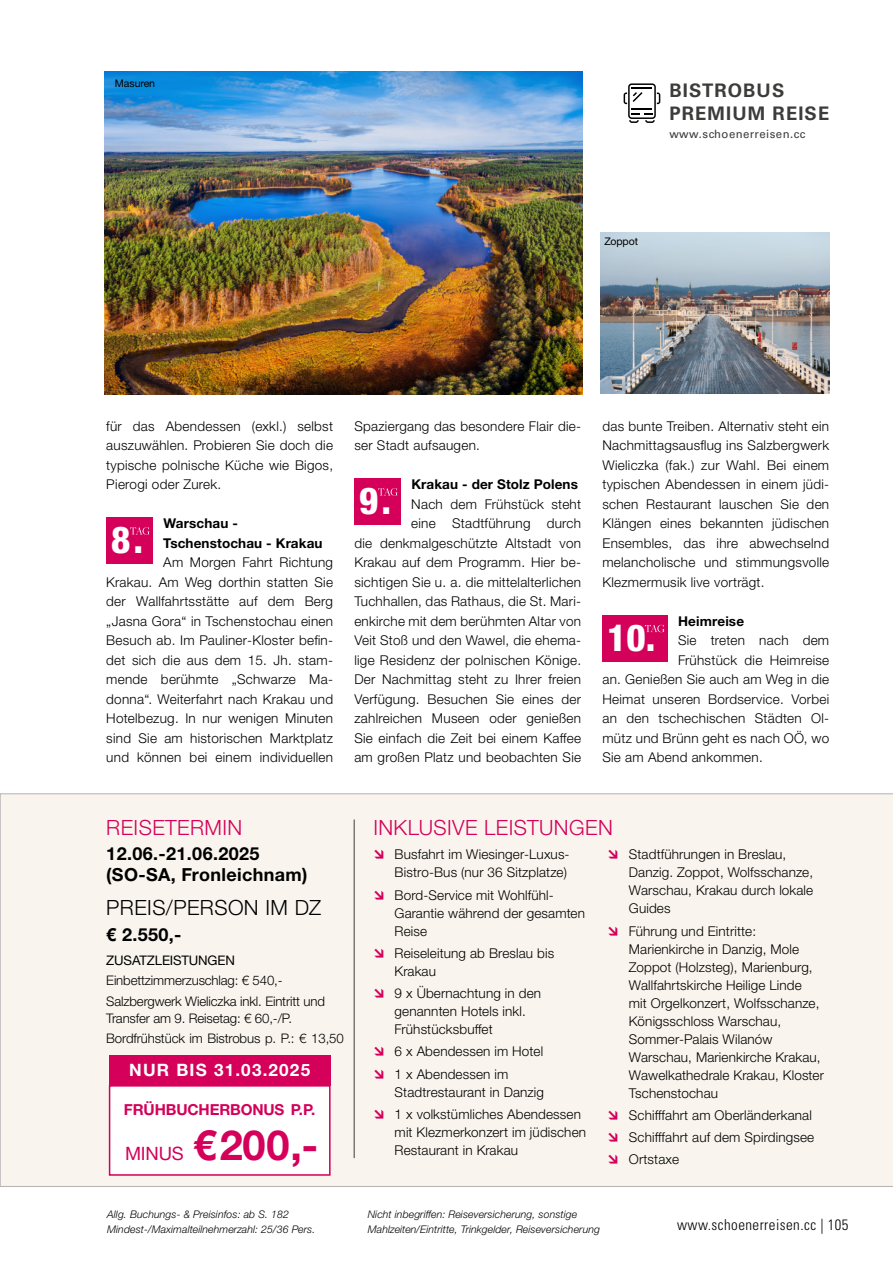
<style>
.page{position:relative;width:893px;height:1263px;background:#fff}
.page>*{position:absolute;margin:0;border:0;box-sizing:border-box;transform-origin:0 0}
.Zusatzleistungen{font:700 41.55px "Helvetica Neue LTW1 G";color:#d4005a}
.t1{font:800 condensed 37.2px "Helvetica Neue LTW1 G";color:#fff}
.h2_linksbündig_pink{font:300 21px "Helvetica Neue LTW1 G";letter-spacing:.02em;color:#d4005a}
.Datum_Reise{font:300 21px "Helvetica Neue LTW1 G";letter-spacing:.02em;color:#000}
.t2{font:700 18.6px/23px "Univers";letter-spacing:.06em;color:#3c3c3b}
.Zusatzleistungen-2{font:18.45px "Helvetica Neue LTW1 G";letter-spacing:-.01em;color:#d4005a}
.Datum_Reise-2{font:700 18px/21px "Helvetica Neue LTW1 G";letter-spacing:.02em;color:#000}
.Zusatzleistungen-3{font:700 17.1px "Helvetica Neue LTW1 G";letter-spacing:.07em;color:#fff}
.Zusatzleistungen-4{font:700 15.15px "Helvetica Neue LTW1 G";letter-spacing:-.01em;color:#d4005a}
.t3{font:300 condensed 15px "Univers";letter-spacing:.03em;color:#000}
.Reisetexte{font:300 13.5px/19.5px "Helvetica Neue LTW1 G";letter-spacing:.01em;color:#000}
.Reisetitel_Überschriften{font:700 13.5px/19.5px "Helvetica Neue LTW1 G";letter-spacing:.01em;color:#000}
.Zusatzleistungen-5{font:300 13.2px/16.5px "Helvetica Neue LTW1 G";letter-spacing:-.01em;color:#000}
.Datum_Reise-3{font:13.2px "Helvetica Neue LTW1 G";letter-spacing:-.01em;color:#000}
.t4{font:11.4px "Univers";letter-spacing:.04em;color:#3c3c3b}
.Sidenotes{font:italic 300 10.5px/15px "Helvetica Neue LTW1 G";letter-spacing:.01em;color:#000}
.Bildtext_schwarz{font:10.5px "Helvetica Neue LTW1 G";letter-spacing:-.005em;color:#000}
.Bildtext_weiss{font:10.5px "Helvetica Neue LTW1 G";letter-spacing:-.005em;color:#000}
</style>
<div class="page">
<div style="left:106px;top:517px;width:47px;height:47px;background:#d4005a"></div>
<svg style="left:130px;top:527px;width:20px;height:8px"></svg>
<div style="left:354px;top:478px;width:47px;height:47px;background:#d4005a"></div>
<svg style="left:378px;top:488px;width:20px;height:8px"></svg>
<div style="left:602px;top:615px;width:66px;height:46px;background:#d4005a"></div>
<svg style="left:645px;top:625px;width:20px;height:7px"></svg>
<img style="left:104px;top:71px;width:478px;height:323px">
<img style="left:600px;top:233px;width:229px;height:161px">
<div style="left:0;top:794px;width:893px;height:392px;background:#f9f5ee"></div>
<hr style="left:354px;top:819px;width:1px;height:339px;background:#3c3c3b">
<div style="left:109px;top:1055px;width:222px;height:31px;background:#d4005a"></div>
<div style="left:109px;top:1085px;width:222px;height:91px;background:#fff;border:2px solid #d4005a"></div>
<svg style="left:624px;top:83px;width:36px;height:40px"></svg>
<svg style="left:374px;top:850px;width:9px;height:9px"></svg>
<svg style="left:374px;top:890px;width:9px;height:9px"></svg>
<svg style="left:374px;top:948px;width:9px;height:9px"></svg>
<svg style="left:374px;top:988px;width:9px;height:9px"></svg>
<svg style="left:374px;top:1047px;width:9px;height:9px"></svg>
<svg style="left:374px;top:1069px;width:9px;height:9px"></svg>
<svg style="left:374px;top:1109px;width:9px;height:9px"></svg>
<svg style="left:609px;top:850px;width:9px;height:9px"></svg>
<svg style="left:609px;top:926px;width:9px;height:9px"></svg>
<svg style="left:609px;top:1110px;width:9px;height:9px"></svg>
<svg style="left:609px;top:1132px;width:9px;height:9px"></svg>
<svg style="left:609px;top:1155px;width:9px;height:9px"></svg>
<p class="Bildtext_schwarz" style="left:115px;top:77px;width:42px">Masuren</p>
<p class="t2" style="left:669px;top:79px;width:161px">BISTROBUS<br>PREMIUM REISE</p>
<p class="t4" style="left:669px;top:127px;width:138px">www.schoenerreisen.cc</p>
<p class="Bildtext_weiss" style="left:604px;top:234px;width:35px">Zoppot</p>
<p class="Reisetexte" style="left:106px;top:416px;width:228px;text-align:justify">für das Abendessen (exkl.) selbst auszuwählen. Probieren Sie doch die typische polnische Küche wie Bigos, Pierogi oder Zurek.</p>
<p class="t1" style="left:111px;top:517px;width:33px">8.</p>
<p class="Reisetitel_Überschriften" style="left:163px;top:513px;width:161px">Warschau -<br>Tschenstochau - Krakau</p>
<p class="Reisetexte" style="left:106px;top:552px;width:228px;text-align:justify;text-indent:57px">Am Morgen Fahrt Richtung Krakau. Am Weg dorthin statten Sie der Wallfahrtsstätte auf dem Berg „Jasna Gora“ in Tschenstochau einen Besuch ab. Im Pauliner-Kloster befin&shy;det sich die aus dem 15. Jh. stam&shy;mende berühmte „Schwarze Ma&shy;donna“. Weiterfahrt nach Krakau und Hotelbezug. In nur wenigen Minuten sind Sie am historischen Marktplatz und können bei einem individuellen</p>
<p class="Reisetexte" style="left:354px;top:416px;width:228px">Spaziergang das besondere Flair die&shy;ser Stadt aufsaugen.</p>
<p class="t1" style="left:359px;top:478px;width:33px">9.</p>
<p class="Reisetitel_Überschriften" style="left:411px;top:474px;width:168px">Krakau - der Stolz Polens</p>
<p class="Reisetexte" style="left:354px;top:494px;width:228px;text-align:right">Nach dem Frühstück steht<br>eine Stadtführung durch<br>die denkmalgeschützte Altstadt von Krakau auf dem Programm. Hier be&shy;sichtigen Sie u. a. die mittelalterlichen Tuchhallen, das Rathaus, die St. Mari&shy;enkirche mit dem berühmten Altar von Veit Stoß und den Wawel, die ehema&shy;lige Residenz der polnischen Könige.<br>Der Nachmittag steht zu Ihrer freien Verfügung. Besuchen Sie eines der zahlreichen Museen oder genießen Sie einfach die Zeit bei einem Kaffee am großen Platz und beobachten Sie</p>
<p class="Reisetexte" style="left:602px;top:416px;width:228px;text-align:justify">das bunte Treiben. Alternativ steht ein Nachmittagsausflug ins Salzbergwerk Wieliczka (fak.) zur Wahl. Bei einem typischen Abendessen in einem jüdi&shy;schen Restaurant lauschen Sie den Klängen eines bekannten jüdischen Ensembles, das ihre abwechselnd melancholische und stimmungsvolle Klezmermusik live vorträgt.</p>
<p class="t1" style="left:607px;top:615px;width:50px">10.</p>
<p class="Reisetitel_Überschriften" style="left:678px;top:611px;width:67px">Heimreise</p>
<p class="Reisetexte" style="left:678px;top:630px;width:153px">Sie treten nach dem</p>
<p class="Reisetexte" style="left:678px;top:650px;width:153px">Frühstück die Heimreise</p>
<p class="Reisetexte" style="left:602px;top:669px;width:228px">an. Genießen Sie auch am Weg in die</p>
<p class="Reisetexte" style="left:602px;top:689px;width:228px">Heimat unseren Bordservice. Vorbei</p>
<p class="Reisetexte" style="left:602px;top:708px;width:228px">an den tschechischen Städten Ol-</p>
<p class="Reisetexte" style="left:602px;top:728px;width:228px">mütz und Brünn geht es nach OÖ, wo</p>
<p class="Reisetexte" style="left:602px;top:747px;width:162px">Sie am Abend ankommen.</p>
<p class="h2_linksbündig_pink" style="left:106px;top:814px;width:138px">REISETERMIN</p>
<p class="Datum_Reise-2" style="left:106px;top:843px;width:203px">12.06.-21.06.2025 (SO-SA, Fronleichnam)</p>
<p class="Datum_Reise" style="left:106px;top:895px;width:216px">PREIS/PERSON IM DZ</p>
<p class="Datum_Reise-2" style="left:106px;top:923px;width:77px">€ 2.550,-</p>
<p class="Datum_Reise-3" style="left:106px;top:952px;width:130px">ZUSATZLEISTUNGEN</p>
<p class="Zusatzleistungen-5" style="left:106px;top:972px;width:178px">Einbettzimmerzuschlag: € 540,-</p>
<p class="Zusatzleistungen-5" style="left:106px;top:993px;width:220px">Salzbergwerk Wieliczka inkl. Eintritt und<br>Transfer am 9. Reisetag: € 60,-/P.</p>
<p class="Zusatzleistungen-5" style="left:106px;top:1030px;width:239px">Bordfrühstück im Bistrobus p. P.: € 13,50</p>
<p class="Zusatzleistungen-3" style="left:129px;top:1060px;width:182px">NUR BIS 31.03.2025</p>
<p class="Zusatzleistungen-4" style="left:124px;top:1100px;width:193px">FRÜHBUCHERBONUS P.P.</p>
<p class="Zusatzleistungen-2" style="left:125px;top:1141px;width:60px">MINUS</p>
<p class="Zusatzleistungen" style="left:193px;top:1119px;width:127px">€ 200,-</p>
<p class="Sidenotes" style="left:107px;top:1207px;width:183px">Allg. Buchungs- &amp; Preisinfos: ab S. 182</p>
<p class="Sidenotes" style="left:107px;top:1222px;width:210px">Mindest-/Maximalteilnehmerzahl: 25/36 Pers.</p>
<p class="h2_linksbündig_pink" style="left:373px;top:814px;width:241px">INKLUSIVE LEISTUNGEN</p>
<p class="Reisetexte" style="left:395px;top:845px;width:177px;line-height:18px">Busfahrt im Wiesinger-Luxus-<br>Bistro-Bus (nur 36 Sitzplatze)</p>
<p class="Reisetexte" style="left:395px;top:886px;width:192px;line-height:18px">Bord-Service mit Wohlfühl-<br>Garantie während der gesamten<br>Reise</p>
<p class="Reisetexte" style="left:395px;top:944px;width:161px;line-height:18px">Reiseleitung ab Breslau bis<br>Krakau</p>
<p class="Reisetexte" style="left:395px;top:984px;width:148px;line-height:18px">9 x Übernachtung in den genannten Hotels inkl.<br>Frühstücksbuffet</p>
<p class="Reisetexte" style="left:395px;top:1042px;width:150px">6 x Abendessen im Hotel</p>
<p class="Reisetexte" style="left:395px;top:1065px;width:151px;line-height:18px">1 x Abendessen im<br>Stadtrestaurant in Danzig</p>
<p class="Reisetexte" style="left:395px;top:1105px;width:193px;line-height:18px">1 x volkstümliches Abendessen mit Klezmerkonzert im jüdischen<br>Restaurant in Krakau</p>
<p class="Reisetexte" style="left:629px;top:845px;width:186px;line-height:18px">Stadtführungen in Breslau,<br>Danzig. Zoppot, Wolfsschanze,<br>Warschau, Krakau durch lokale<br>Guides</p>
<p class="Reisetexte" style="left:629px;top:922px;width:197px;line-height:18px">Führung und Eintritte:<br>Marienkirche in Danzig, Mole<br>Zoppot (Holzsteg), Marienburg,<br>Wallfahrtskirche Heilige Linde<br>mit Orgelkonzert, Wolfsschanze,<br>Königsschloss Warschau,<br>Sommer-Palais Wilanów<br>Warschau, Marienkirche Krakau,<br>Wawelkathedrale Krakau, Kloster<br>Tschenstochau</p>
<p class="Reisetexte" style="left:629px;top:1105px;width:184px">Schifffahrt am Oberländerkanal</p>
<p class="Reisetexte" style="left:629px;top:1127px;width:187px">Schifffahrt auf dem Spirdingsee</p>
<p class="Reisetexte" style="left:629px;top:1150px;width:52px">Ortstaxe</p>
<p class="Sidenotes" style="left:368px;top:1207px;width:234px">Nicht inbegriffen: Reiseversicherung, sonstige<br>Mahlzeiten/Eintritte, Trinkgelder, Reiseversicherung</p>
<p class="t3" style="left:677px;top:1216px;width:173px">www.schoenerreisen.cc | 105</p>
</div>
